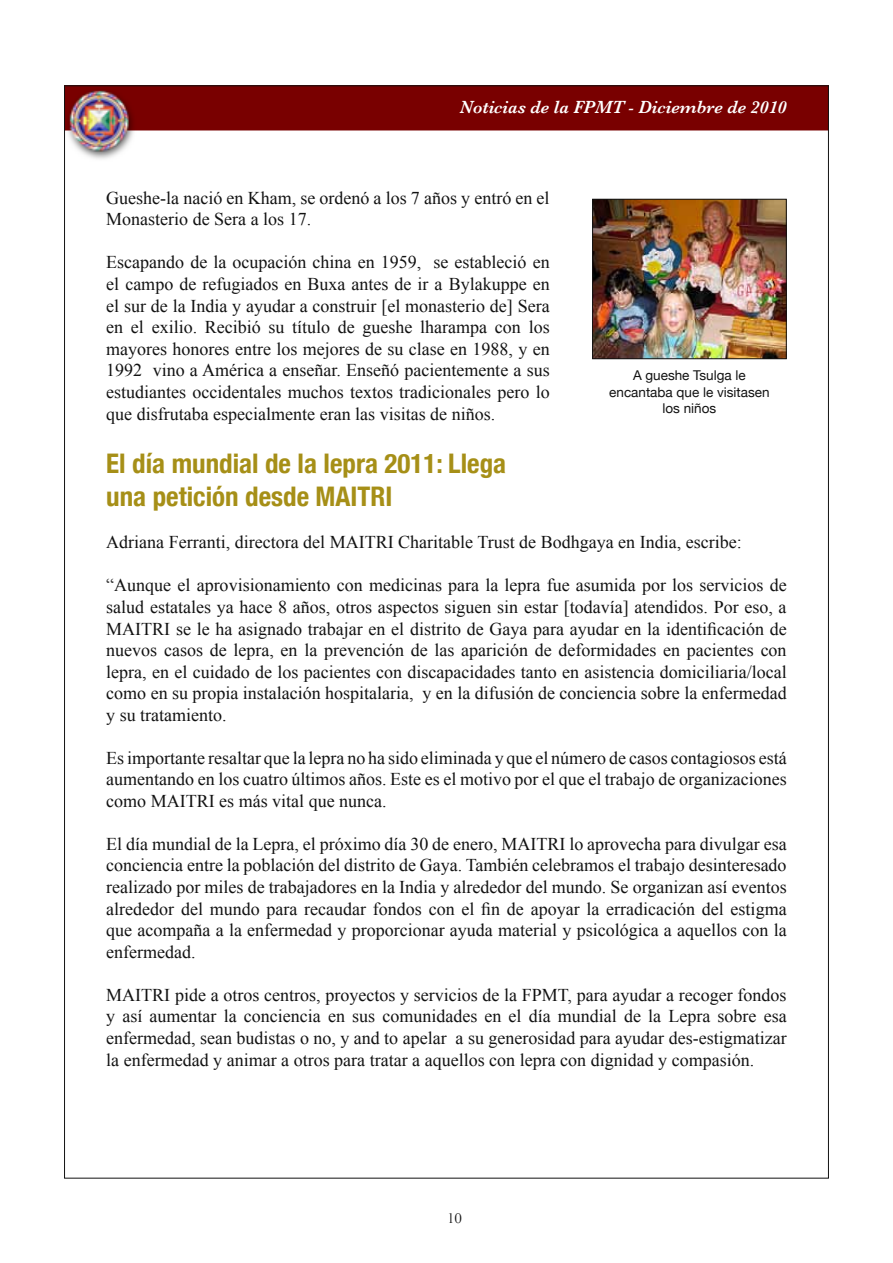
<style>
.page{position:relative;width:893px;height:1263px;background:#fff}
.page>*{position:absolute;margin:0;border:0;box-sizing:border-box;transform-origin:0 0}
.t1{font:700 condensed 27px/32.4px "Helvetica Neue";color:#a68f17}
.t2{font:18px/21.6px "Times New Roman";color:#121212;text-align:justify}
.t3{font:italic 600 18px "Baskerville";color:#fff}
.t4{font:15px "Baskerville";color:#121212}
.t5{font:13.5px/16.2px "Helvetica Neue";color:#121212;text-align:center}
</style>
<div class="page">
<img style="left:66px;top:87px;width:761px;height:72px">
<img style="left:594px;top:201px;width:191px;height:156px">
<div style="left:592px;top:199px;width:195px;height:160px;border:1px solid #121212"></div>
<p class="t3" style="left:460px;top:97px;width:328px">Noticias de la FPMT - Diciembre de 2010</p>
<p class="t2" style="left:106px;top:187px;width:445px">Gueshe-la nació en Kham, se ordenó a los 7 años y entró en el<br>Monasterio de Sera a los 17.</p>
<p class="t2" style="left:106px;top:251px;width:445px">Escapando de la ocupación china en 1959, se estableció en el campo de refugiados en Buxa antes de ir a Bylakuppe en el sur de la India y ayudar a construir [el monasterio de] Sera en el exilio. Recibió su título de gueshe lharampa con los mayores honores entre los mejores de su clase en 1988, y en 1992 vino a América a enseñar. Enseñó pacientemente a sus estudiantes occidentales muchos textos tradicionales pero lo que disfrutaba especialmente eran las visitas de niños.</p>
<h1 class="t1" style="left:106px;top:447px;width:401px">El día mundial de la lepra 2011: Llega una petición desde MAITRI</h1>
<p class="t2" style="left:106px;top:531px;width:637px">Adriana Ferranti, directora del MAITRI Charitable Trust de Bodhgaya en India, escribe:</p>
<p class="t2" style="left:106px;top:574px;width:682px">“Aunque el aprovisionamiento con medicinas para la lepra fue asumida por los servicios de salud estatales ya hace 8 años, otros aspectos siguen sin estar [todavía] atendidos. Por eso, a MAITRI se le ha asignado trabajar en el distrito de Gaya para ayudar en la identificación de nuevos casos de lepra, en la prevención de las aparición de deformidades en pacientes con lepra, en el cuidado de los pacientes con discapacidades tanto en asistencia domiciliaria/local como en su propia instalación hospitalaria, y en la difusión de conciencia sobre la enfermedad y su tratamiento.</p>
<p class="t2" style="left:106px;top:747px;width:682px">Es importante resaltar que la lepra no ha sido eliminada y que el número de casos contagiosos está aumentando en los cuatro últimos años. Este es el motivo por el que el trabajo de organizaciones como MAITRI es más vital que nunca.</p>
<p class="t2" style="left:106px;top:833px;width:682px">El día mundial de la Lepra, el próximo día 30 de enero, MAITRI lo aprovecha para divulgar esa conciencia entre la población del distrito de Gaya. También celebramos el trabajo desinteresado realizado por miles de trabajadores en la India y alrededor del mundo. Se organizan así eventos alrededor del mundo para recaudar fondos con el fin de apoyar la erradicación del estigma que acompaña a la enfermedad y proporcionar ayuda material y psicológica a aquellos con la enfermedad.</p>
<p class="t2" style="left:106px;top:984px;width:682px">MAITRI pide a otros centros, proyectos y servicios de la FPMT, para ayudar a recoger fondos y así aumentar la conciencia en sus comunidades en el día mundial de la Lepra sobre esa enfermedad, sean budistas o no, y and to apelar a su generosidad para ayudar des-estigmatizar la enfermedad y animar a otros para tratar a aquellos con lepra con dignidad y compasión.</p>
<p class="t5" style="left:609px;top:367px;width:162px">A gueshe Tsulga le encantaba que le visitasen los niños</p>
<p class="t4" style="left:447px;top:1209px;width:16px">10</p>
</div>
